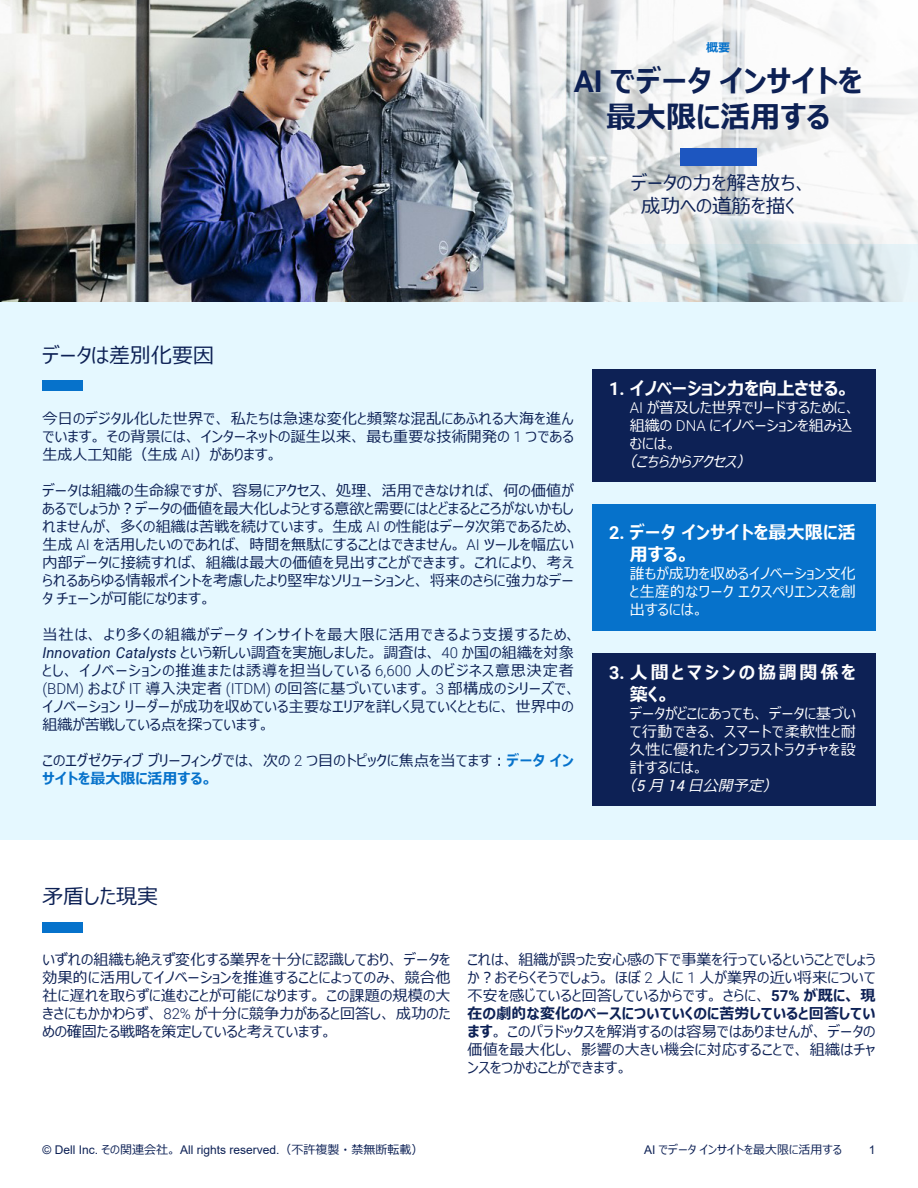
<style>
.page{position:relative;width:918px;height:1188px;background:#fff}
.page>*{position:absolute;margin:0;border:0;box-sizing:border-box;transform-origin:0 0}
.t1{font:700 30px/36px "Meiryo UI";color:#0d2155;text-align:center}
.t2{font:21px "Meiryo UI";color:#0d2155}
.t3{font:19.5px/23.4px "Meiryo UI";color:#0d2155;text-align:center}
.t4{font:700 18px "Meiryo UI";letter-spacing:.01em;color:#fff}
.t5{font:700 18px "Meiryo UI";letter-spacing:-.01em;color:#fff}
.t6{font:700 18px "Meiryo UI";letter-spacing:.155em;color:#fff}
.t7{font:15px/18px "Meiryo UI";letter-spacing:.01em;color:#0d2155;text-align:justify}
.t8{font:15px/18px "Meiryo UI";letter-spacing:.03em;color:#0d2155}
.t9{font:15px/18px "Meiryo UI";letter-spacing:.005em;color:#fff;text-align:justify}
.t10{font:italic 15px "Meiryo UI";color:#fff}
.t11{font:12px "Arial";color:#0d2155}
.t12{font:12px "Meiryo UI";color:#0d2155}
.t13{font:700 12px "Meiryo UI";color:#0672cb}
.s1{font-family:"Roboto"}
.s2{font-family:"Roboto";font-weight:300}
.s3{font-family:"Roboto";font-style:italic}
.s4{font-weight:700;color:#0672cb}
.s5{font-family:"Roboto";font-weight:700}
.s6{font-weight:700}
.s7{font-family:"Meiryo UI"}
.s8{font-family:"Arial"}
</style>
<div class="page">
<div style="left:0;top:244px;width:918px;height:595px;background:#e5f8ff"></div>
<img style="left:0;top:0;width:918px;height:302px">
<div style="left:680px;top:148px;width:77px;height:18px;background:#1d56c0"></div>
<div style="left:592px;top:369px;width:283px;height:113px;background:#0d2155"></div>
<div style="left:43px;top:381px;width:40px;height:10px;background:#0672cb"></div>
<div style="left:592px;top:504px;width:283px;height:127px;background:#0672cb"></div>
<div style="left:592px;top:653px;width:283px;height:153px;background:#0d2155"></div>
<div style="left:43px;top:922px;width:40px;height:10px;background:#0672cb"></div>
<p class="t13" style="left:706px;top:39px;width:25px">概要</p>
<p class="t1" style="left:574px;top:65px;width:290px"><span class="s1">AI</span> でデータインサイトを最大限に活用する</p>
<p class="t3" style="left:631px;top:172px;width:178px">データの力を解き放ち、成功への道筋を描く</p>
<p class="t2" style="left:43px;top:341px;width:173px">データは差別化要因</p>
<p class="t7" style="left:43px;top:410px;width:533px">今日のデジタル化した世界で、私たちは急速な変化と頻繁な混乱にあふれる大海を進んでいます。その背景には、インターネットの誕生以来、最も重要な技術開発の <span class="s2">1</span> つである生成人工知能（生成 <span class="s2">AI</span>）があります。</p>
<p class="t7" style="left:43px;top:482px;width:535px;text-align:left">データは組織の生命線ですが、容易にアクセス、処理、活用できなければ、何の価値があるでしょうか？データの価値を最大化しようとする意欲と需要にはとどまるところがないかもしれませんが、多くの組織は苦戦を続けています。生成 <span class="s2">AI</span> の性能はデータ次第であるため、生成 <span class="s2">AI</span> を活用したいのであれば、時間を無駄にすることはできません。 <span class="s2">AI</span> ツールを幅広い内部データに接続すれば、組織は最大の価値を見出すことができます。これにより、考えられるあらゆる情報ポイントを考慮したより堅牢なソリューションと、将来のさらに強力なデータチェーンが可能になります。</p>
<p class="t8" style="left:43px;top:626px;width:535px">当社は、より多くの組織がデータインサイトを最大限に活用できるよう支援するため、<span class="s3">Innovation Catalysts</span> という新しい調査を実施しました。調査は、 <span class="s2">40</span> か国の組織を対象とし、イノベーションの推進または誘導を担当している <span class="s2">6,600</span> 人のビジネス意思決定者<span class="s2">(BDM)</span> および <span class="s2">IT</span> 導入決定者 <span class="s2">(ITDM)</span> の回答に基づいています。 <span class="s2">3</span> 部構成のシリーズで、イノベーションリーダーが成功を収めている主要なエリアを詳しく見ていくとともに、世界中の組織が苦戦している点を探っています。</p>
<p class="t7" style="left:43px;top:752px;width:533px">このエグゼクティブブリーフィングでは、次の <span class="s2">2</span> つ目のトピックに焦点を当てます：<span class="s4">データインサイトを最大限に活用する。</span></p>
<p class="t5" style="left:609px;top:376px;width:242px"><span class="s1">1.</span> イノベーション力を向上させる。</p>
<p class="t9" style="left:630px;top:399px;width:227px"><span class="s2">AI</span> が普及した世界でリードするために、</p>
<p class="t9" style="left:630px;top:417px;width:224px">組織の <span class="s2">DNA</span> にイノベーションを組み込</p>
<p class="t9" style="left:630px;top:435px;width:48px">むには。</p>
<p class="t10" style="left:621px;top:451px;width:136px">（こちらからアクセス）</p>
<p class="t4" style="left:609px;top:520px;width:248px"><span class="s1">2.</span> データインサイトを最大限に活</p>
<p class="t4" style="left:630px;top:542px;width:61px">用する。</p>
<p class="t9" style="left:630px;top:565px;width:228px">誰もが成功を収めるイノベーション文化と生産的なワークエクスペリエンスを創出するには。</p>
<p class="t6" style="left:609px;top:660px;width:248px"><span class="s1">3.</span> 人間とマシンの協調関係を</p>
<p class="t4" style="left:630px;top:682px;width:42px">築く。</p>
<p class="t9" style="left:630px;top:705px;width:228px">データがどこにあっても、データに基づいて行動できる、スマートで柔軟性と耐久性に優れたインフラストラクチャを設計するには。</p>
<p class="t10" style="left:621px;top:775px;width:163px">（<span class="s1">5</span> 月 <span class="s1">14</span> 日公開予定）</p>
<p class="t2" style="left:43px;top:882px;width:117px">矛盾した現実</p>
<p class="t7" style="left:43px;top:951px;width:410px">いずれの組織も絶えず変化する業界を十分に認識しており、データを効果的に活用してイノベーションを推進することによってのみ、競合他社に遅れを取らずに進むことが可能になります。この課題の規模の大きさにもかかわらず、 <span class="s2">82%</span> が十分に競争力があると回答し、成功のための確固たる戦略を策定していると考えています。</p>
<p class="t7" style="left:468px;top:951px;width:410px">これは、組織が誤った安心感の下で事業を行っているということでしょうか？おそらくそうでしょう。ほぼ <span class="s2">2</span> 人に <span class="s2">1</span> 人が業界の近い将来について不安を感じていると回答しているからです。さらに、 <span class="s5">57%</span> <span class="s6">が既に、現在の劇的な変化のペースについていくのに苦労していると回答しています</span>。このパラドックスを解消するのは容易ではありませんが、データの価値を最大化し、影響の大きい機会に対応することで、組織はチャンスをつかむことができます。</p>
<p class="t11" style="left:43px;top:1142px;width:382px">© Dell Inc. <span class="s7">その関連会社。</span> All rights reserved.<span class="s7">（不許複製・禁無断転載）</span></p>
<p class="t12" style="left:644px;top:1142px;width:199px"><span class="s8">AI</span> でデータインサイトを最大限に活用する</p>
<p class="t11" style="left:869px;top:1142px;width:8px">1</p>
</div>
